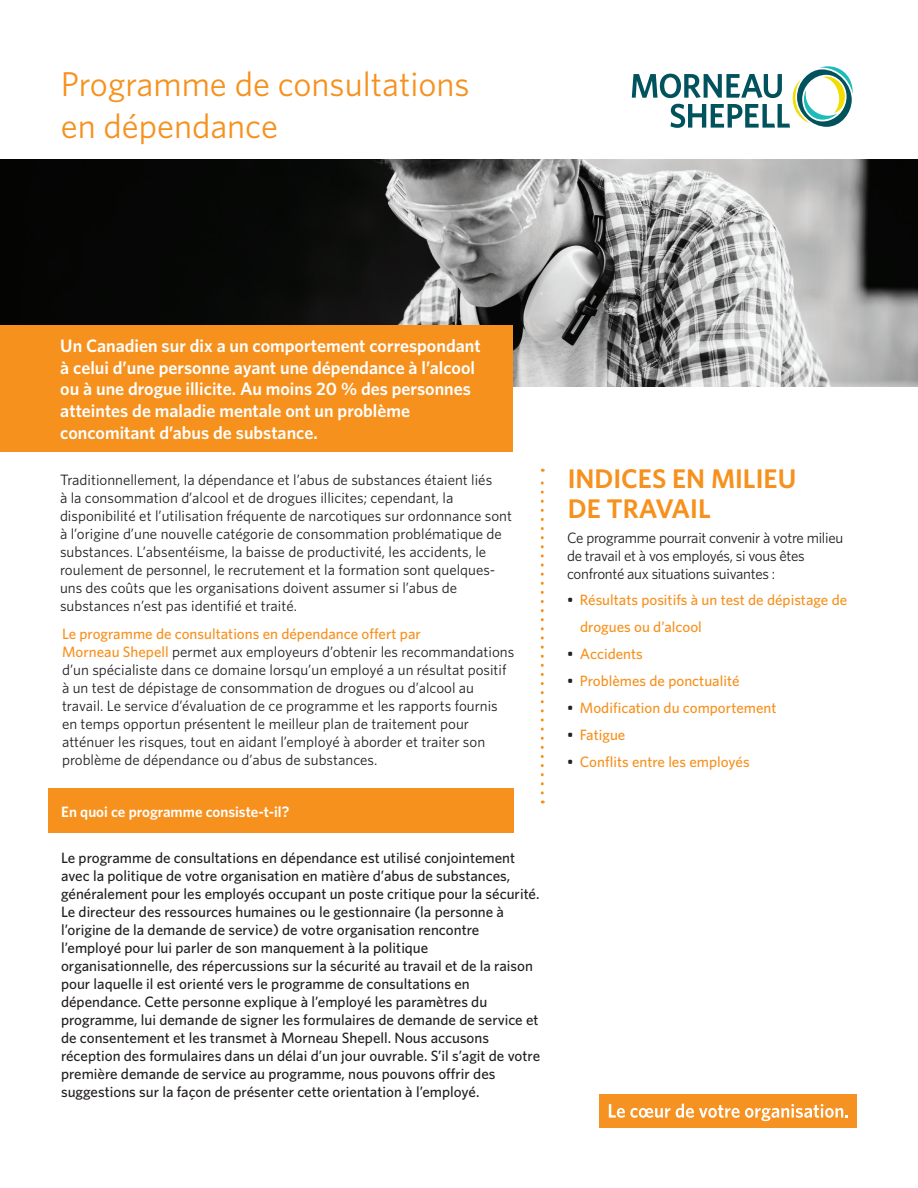
<style>
.page{position:relative;width:918px;height:1188px;background:#fff}
.page>*{position:absolute;margin:0;border:0;box-sizing:border-box;transform-origin:0 0}
.t1{font:34.5px/42px "Whitney";color:#f6911e}
.Body_copy{font:600 27px "Whitney";color:#f6911e}
.t2{font:600 18px/21.6px "Whitney";color:#fff}
.Body_copy-2{font:15px/18px "Whitney";color:#231f20}
.Body_copy-3{font:500 15px/18px "Whitney";color:#231f20}
.Body_copy-4{font:500 15px "Whitney";color:#f6911e}
.Body_copy-5{font:15px/18px "Whitney";letter-spacing:-.02em;color:#231f20}
.Body_copy-6{font:600 15px "Whitney";color:#fff}
.s1{font-weight:500;color:#f6911e}
.s2{color:#231f20}
</style>
<div class="page">
<img style="left:0;top:160px;width:918px;height:227px">
<div style="left:0;top:326px;width:513px;height:126px;background:#f6911e"></div>
<svg style="left:632px;top:66px;width:221px;height:62px"></svg>
<svg style="left:541px;top:469px;width:3px;height:324px"></svg>
<div style="left:48px;top:788px;width:466px;height:44px;background:#f6911e"></div>
<div style="left:599px;top:1094px;width:258px;height:33px;background:#f69221"></div>
<svg style="left:609px;top:1103px;width:239px;height:18px"></svg>
<p class="t1" style="left:61px;top:62px;width:410px">Programme de consultations en dépendance</p>
<p class="t2" style="left:60px;top:335px;width:422px">Un Canadien sur dix a un comportement correspondant à celui d’une personne ayant une dépendance à l’alcool ou à une drogue illicite. Au moins 20 % des personnes atteintes de maladie mentale ont un problème concomitant d’abus de substance.</p>
<p class="Body_copy-2" style="left:60px;top:470px;width:454px">Traditionnellement, la dépendance et l’abus de substances étaient liés<br>à la consommation d’alcool et de drogues illicites; cependant, la disponibilité et l’utilisation fréquente de narcotiques sur ordonnance sont à l’origine d’une nouvelle catégorie de consommation problématique de substances. L’absentéisme, la baisse de productivité, les accidents, le roulement de personnel, le recrutement et la formation sont quelques&shy;uns des coûts que les organisations doivent assumer si l’abus de substances n’est pas identifié et traité.</p>
<p class="Body_copy-2" style="left:62px;top:624px;width:454px"><span class="s1">Le programme de consultations en dépendance offert par<br>Morneau Shepell</span> permet aux employeurs d’obtenir les recommandations d’un spécialiste dans ce domaine lorsqu’un employé a un résultat positif à un test de dépistage de consommation de drogues ou d’alcool au travail. Le service d’évaluation de ce programme et les rapports fournis en temps opportun présentent le meilleur plan de traitement pour atténuer les risques, tout en aidant l’employé à aborder et traiter son problème de dépendance ou d’abus de substances.</p>
<p class="Body_copy-6" style="left:61px;top:802px;width:230px">En quoi ce programme consiste-t-il?</p>
<p class="Body_copy-3" style="left:61px;top:849px;width:481px">Le programme de consultations en dépendance est utilisé conjointement avec la politique de votre organisation en matière d’abus de substances, généralement pour les employés occupant un poste critique pour la sécurité.<br>Le directeur des ressources humaines ou le gestionnaire (la personne à l’origine de la demande de service) de votre organisation rencontre l’employé pour lui parler de son manquement à la politique organisationnelle, des répercussions sur la sécurité au travail et de la raison pour laquelle il est orienté vers le programme de consultations en dépendance. Cette personne explique à l’employé les paramètres du programme, lui demande de signer les formulaires de demande de service et de consentement et les transmet à Morneau Shepell. Nous accusons réception des formulaires dans un délai d’un jour ouvrable. S’il s’agit de votre première demande de service au programme, nous pouvons offrir des suggestions sur la façon de présenter cette orientation à l’employé.</p>
<p class="Body_copy" style="left:568px;top:461px;width:230px">INDICES EN MILIEU</p>
<p class="Body_copy" style="left:568px;top:491px;width:145px">DE TRAVAIL</p>
<p class="Body_copy-5" style="left:567px;top:529px;width:278px">Ce programme pourrait convenir à votre milieu de travail et à vos employés, si vous êtes confronté aux situations suivantes :</p>
<p class="Body_copy-4" style="left:567px;top:590px;width:282px"><span class="s2">•</span> Résultats positifs à un test de dépistage de</p>
<p class="Body_copy-4" style="left:580px;top:617px;width:123px">drogues ou d’alcool</p>
<p class="Body_copy-4" style="left:567px;top:644px;width:77px"><span class="s2">•</span> Accidents</p>
<p class="Body_copy-4" style="left:567px;top:671px;width:174px"><span class="s2">•</span> Problèmes de ponctualité</p>
<p class="Body_copy-4" style="left:567px;top:698px;width:211px"><span class="s2">•</span> Modification du comportement</p>
<p class="Body_copy-4" style="left:567px;top:725px;width:60px"><span class="s2">•</span> Fatigue</p>
<p class="Body_copy-4" style="left:567px;top:752px;width:184px"><span class="s2">•</span> Conflits entre les employés</p>
</div>
